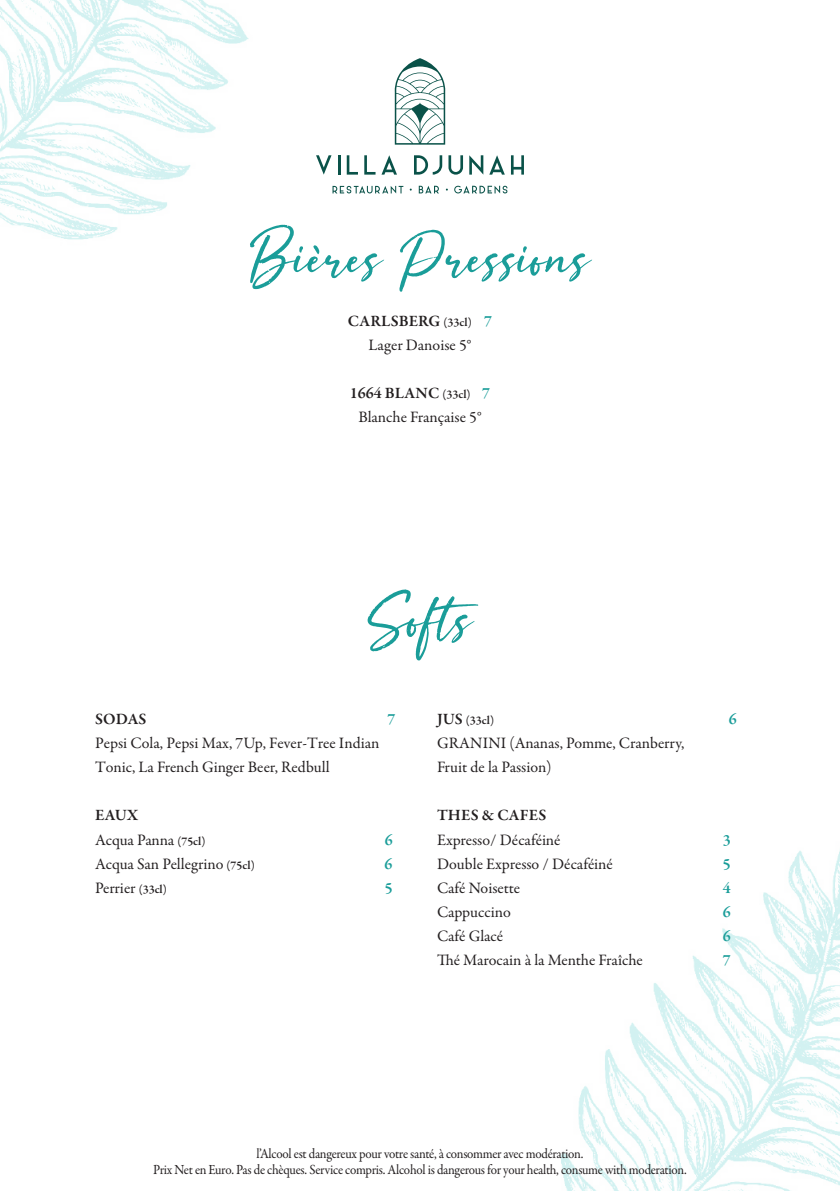
<style>
.page{position:relative;width:840px;height:1191px;background:#fff}
.page>*{position:absolute;margin:0;border:0;box-sizing:border-box;transform-origin:0 0}
.t1{font:70px "Rollando";color:#1a9d99}
.t2{font:16px/24px "Garamond Premr Pro";color:#231f20}
.t3{font:600 16px "Garamond Premr Pro";letter-spacing:.01em;color:#231f20}
.t4{font:600 16px "Garamond Premr Pro";color:#1a9d99}
.t5{font:14px "Garamond Premr Pro";letter-spacing:-.025em;color:#231f20;scale:.93 1}
.t6{font:600 12px "Garamond Premr Pro";color:#231f20}
.s1{font-size:12px}
.s2{color:#1a9d99}
.s3{font-weight:600;font-size:12px}
.s4{font-size:16px}
</style>
<div class="page">
<img style="left:561px;top:851px;width:278px;height:340px">
<img style="left:0;top:0;width:249px;height:240px">
<svg style="left:316px;top:155px;width:15px;height:20px"></svg>
<hr style="left:337px;top:155px;width:3px;height:20px;background:#0a5249">
<svg style="left:346px;top:155px;width:12px;height:20px"></svg>
<svg style="left:364px;top:155px;width:11px;height:20px"></svg>
<svg style="left:381px;top:155px;width:16px;height:20px"></svg>
<svg style="left:414px;top:155px;width:28px;height:20px"></svg>
<svg style="left:448px;top:155px;width:15px;height:20px"></svg>
<svg style="left:469px;top:155px;width:14px;height:20px"></svg>
<svg style="left:489px;top:155px;width:15px;height:20px"></svg>
<svg style="left:511px;top:155px;width:12px;height:20px"></svg>
<svg style="left:394px;top:58px;width:51px;height:87px"></svg>
<svg style="left:418px;top:186px;width:20px;height:7px"></svg>
<svg style="left:454px;top:186px;width:53px;height:7px"></svg>
<svg style="left:332px;top:186px;width:71px;height:7px"></svg>
<p class="t1" style="left:250px;top:215px;width:341px">Bières Pressions</p>
<p class="t3" style="left:348px;top:312px;width:145px">CARLSBERG <span class="s1">(33cl)</span> <span class="s2">7</span></p>
<p class="t2" style="left:368px;top:334px;width:104px">Lager Danoise 5°</p>
<p class="t3" style="left:349px;top:384px;width:142px">1664 BLANC <span class="s1">(33cl)</span> <span class="s2">7</span></p>
<p class="t2" style="left:358px;top:406px;width:124px">Blanche Française 5°</p>
<p class="t1" style="left:367px;top:576px;width:106px">Softs</p>
<p class="t3" style="left:95px;top:710px;width:53px">SODAS</p>
<p class="t4" style="left:387px;top:710px;width:9px">7</p>
<p class="t2" style="left:95px;top:732px;width:286px">Pepsi Cola, Pepsi Max, 7Up, Fever-Tree Indian<br>Tonic, La French Ginger Beer, Redbull</p>
<p class="t3" style="left:95px;top:806px;width:45px">EAUX</p>
<p class="t2" style="left:95px;top:828px;width:112px">Acqua Panna <span class="s3">(75cl)</span></p>
<p class="t4" style="left:384px;top:830px;width:9px">6</p>
<p class="t2" style="left:95px;top:852px;width:161px">Acqua San Pellegrino <span class="s3">(75cl)</span></p>
<p class="t4" style="left:384px;top:854px;width:9px">6</p>
<p class="t2" style="left:95px;top:876px;width:73px">Perrier <span class="s3">(33cl)</span></p>
<p class="t4" style="left:384px;top:878px;width:9px">5</p>
<p class="t6" style="left:437px;top:713px;width:58px"><span class="s4">JUS</span> (33cl)</p>
<p class="t4" style="left:728px;top:710px;width:9px">6</p>
<p class="t2" style="left:437px;top:732px;width:249px">GRANINI (Ananas, Pomme, Cranberry,</p>
<p class="t2" style="left:437px;top:756px;width:116px">Fruit de la Passion)</p>
<p class="t3" style="left:437px;top:806px;width:111px">THES &amp; CAFES</p>
<p class="t2" style="left:437px;top:828px;width:125px">Expresso/ Décaféiné</p>
<p class="t4" style="left:722px;top:830px;width:9px">3</p>
<p class="t2" style="left:437px;top:852px;width:177px">Double Expresso / Décaféiné</p>
<p class="t4" style="left:722px;top:854px;width:9px">5</p>
<p class="t2" style="left:437px;top:876px;width:85px">Café Noisette</p>
<p class="t4" style="left:722px;top:878px;width:9px">4</p>
<p class="t2" style="left:437px;top:900px;width:75px">Cappuccino</p>
<p class="t4" style="left:722px;top:902px;width:9px">6</p>
<p class="t2" style="left:437px;top:924px;width:68px">Café Glacé</p>
<p class="t4" style="left:722px;top:926px;width:9px">6</p>
<p class="t2" style="left:437px;top:948px;width:207px">Thé Marocain à la Menthe Fraîche</p>
<p class="t4" style="left:722px;top:950px;width:9px">7</p>
<p class="t5" style="left:256px;top:1145px;width:353px">l’Alcool est dangereux pour votre santé, à consommer avec modération.</p>
<p class="t5" style="left:153px;top:1161px;width:574px">Prix Net en Euro. Pas de chèques. Service compris. Alcohol is dangerous for your health, consume with moderation.</p>
</div>
